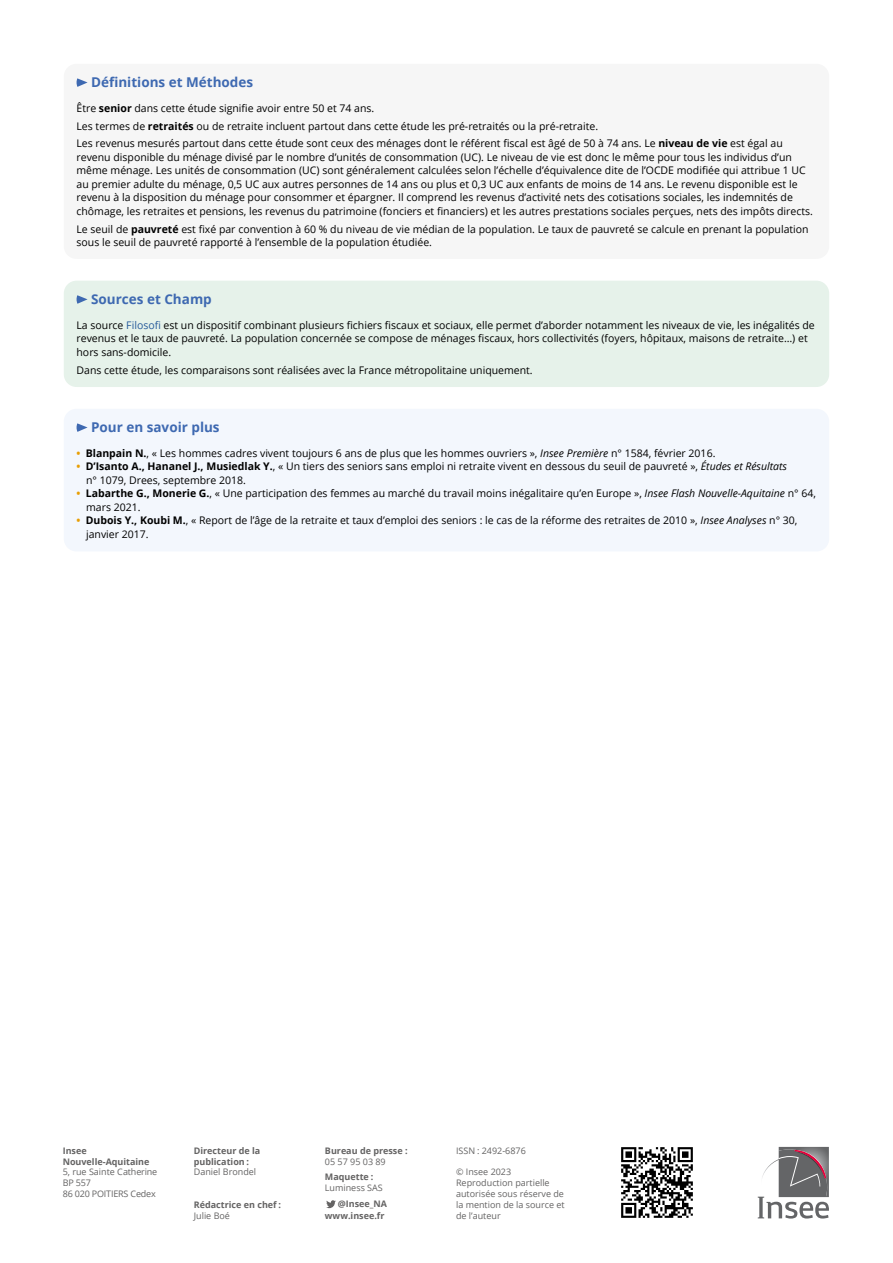
<style>
.page{position:relative;width:893px;height:1263px;background:#fff}
.page>*{position:absolute;margin:0;border:0;box-sizing:border-box;transform-origin:0 0}
.t1{font:700 13.5px "Open Sans";color:#3e69b1}
.t2{font:10.5px/13.5px "Open Sans";color:#000}
.t3{font:9px/10.8px "Open Sans";color:#646363}
.t4{font:700 9px/10.8px "Open Sans";color:#646363}
.t5{font:9px/10.8px "Open Sans";letter-spacing:-.02em;color:#646363}
.s1{font-weight:700}
.s2{color:#275b9b}
.s3{font-weight:700;color:#e89e03}
.s4{font-style:italic}
</style>
<div class="page">
<svg style="left:758px;top:1147px;width:71px;height:71px"></svg>
<svg style="left:326px;top:1200px;width:10px;height:8px"></svg>
<img style="left:621px;top:1147px;width:72px;height:71px">
<div style="left:64px;top:64px;width:765px;height:195px;background:#f6f6f6;border-radius:13px"></div>
<svg style="left:76px;top:78px;width:12px;height:9px"></svg>
<div style="left:64px;top:281px;width:765px;height:106px;background:#e6f2ea;border-radius:13px"></div>
<svg style="left:76px;top:295px;width:12px;height:9px"></svg>
<div style="left:64px;top:409px;width:765px;height:142px;background:#f3f7fd;border-radius:13px"></div>
<svg style="left:76px;top:423px;width:12px;height:9px"></svg>
<p class="t1" style="left:91px;top:72px;width:164px">Définitions et Méthodes</p>
<p class="t2" style="left:77px;top:99px;width:708px;line-height:17.7px">Être <span class="s1">senior</span> dans cette étude signifie avoir entre 50 et 74 ans.<br>Les termes de <span class="s1">retraités</span> ou de retraite incluent partout dans cette étude les pré-retraités ou la pré-retraite.<br>Les revenus mesurés partout dans cette étude sont ceux des ménages dont le référent fiscal est âgé de 50 à 74 ans. Le <span class="s1">niveau de vie</span> est égal au</p>
<p class="t2" style="left:77px;top:150px;width:738px">revenu disponible du ménage divisé par le nombre d’unités de consommation (UC). Le niveau de vie est donc le même pour tous les individus d’un même ménage. Les unités de consommation (UC) sont généralement calculées selon l’échelle d’équivalence dite de l’OCDE modifiée qui attribue 1 UC au premier adulte du ménage, 0,5 UC aux autres personnes de 14 ans ou plus et 0,3 UC aux enfants de moins de 14 ans. Le revenu disponible est le revenu à la disposition du ménage pour consommer et épargner. Il comprend les revenus d’activité nets des cotisations sociales, les indemnités de chômage, les retraites et pensions, les revenus du patrimoine (fonciers et financiers) et les autres prestations sociales perçues, nets des impôts directs.</p>
<p class="t2" style="left:77px;top:222px;width:734px">Le seuil de <span class="s1">pauvreté</span> est fixé par convention à 60 % du niveau de vie médian de la population. Le taux de pauvreté se calcule en prenant la population sous le seuil de pauvreté rapporté à l’ensemble de la population étudiée.</p>
<p class="t1" style="left:91px;top:289px;width:122px">Sources et Champ</p>
<p class="t2" style="left:77px;top:318px;width:740px">La source <span class="s2">Filosofi</span> est un dispositif combinant plusieurs fichiers fiscaux et sociaux, elle permet d’aborder notamment les niveaux de vie, les inégalités de revenus et le taux de pauvreté. La population concernée se compose de ménages fiscaux, hors collectivités (foyers, hôpitaux, maisons de retraite…) et hors sans-domicile.</p>
<p class="t2" style="left:77px;top:363px;width:458px">Dans cette étude, les comparaisons sont réalisées avec la France métropolitaine uniquement.</p>
<p class="t1" style="left:91px;top:417px;width:130px">Pour en savoir plus</p>
<p class="t2" style="left:77px;top:446px;width:640px"><span class="s3">•</span> <span class="s1">Blanpain N.</span>, « Les hommes cadres vivent toujours 6 ans de plus que les hommes ouvriers », <span class="s4">Insee Première</span> n° 1584, février 2016.</p>
<p class="t2" style="left:86px;top:459px;width:702px;text-indent:-10px"><span class="s3">•</span> <span class="s1">D’Isanto A., Hananel J., Musiedlak Y.</span>, « Un tiers des seniors sans emploi ni retraite vivent en dessous du seuil de pauvreté », <span class="s4">Études et Résultats </span>n° 1079, Drees, septembre 2018.</p>
<p class="t2" style="left:86px;top:486px;width:731px;text-indent:-10px"><span class="s3">•</span> <span class="s1">Labarthe G., Monerie G.</span>, « Une participation des femmes au marché du travail moins inégalitaire qu’en Europe », <span class="s4">Insee Flash Nouvelle-Aquitaine</span> n° 64, mars 2021.</p>
<p class="t2" style="left:86px;top:513px;width:713px;text-indent:-10px"><span class="s3">•</span> <span class="s1">Dubois Y., Koubi M.</span>, « Report de l’âge de la retraite et taux d’emploi des seniors : le cas de la réforme des retraites de 2010 », <span class="s4">Insee Analyses</span> n° 30, janvier 2017.</p>
<p class="t4" style="left:63px;top:1145px;width:88px">Insee<br>Nouvelle-Aquitaine</p>
<p class="t5" style="left:63px;top:1166px;width:96px">5, rue Sainte Catherine<br>BP 557<br>86 020 POITIERS Cedex</p>
<p class="t4" style="left:194px;top:1145px;width:68px">Directeur de la publication :</p>
<p class="t3" style="left:194px;top:1166px;width:64px">Daniel Brondel</p>
<p class="t4" style="left:194px;top:1199px;width:89px">Rédactrice en chef :</p>
<p class="t3" style="left:194px;top:1210px;width:38px">Julie Boé</p>
<p class="t4" style="left:325px;top:1145px;width:84px">Bureau de presse :</p>
<p class="t3" style="left:325px;top:1156px;width:62px">05 57 95 03 89</p>
<p class="t4" style="left:325px;top:1171px;width:50px">Maquette :</p>
<p class="t3" style="left:325px;top:1182px;width:59px">Luminess SAS</p>
<p class="t4" style="left:325px;top:1198px;width:64px;text-align:right">@Insee_NA www.insee.fr</p>
<p class="t3" style="left:456px;top:1145px;width:71px">ISSN : 2492-6876</p>
<p class="t3" style="left:456px;top:1166px;width:110px">© Insee 2023<br>Reproduction partielle autorisée sous réserve de la mention de la source et de l’auteur</p>
</div>
